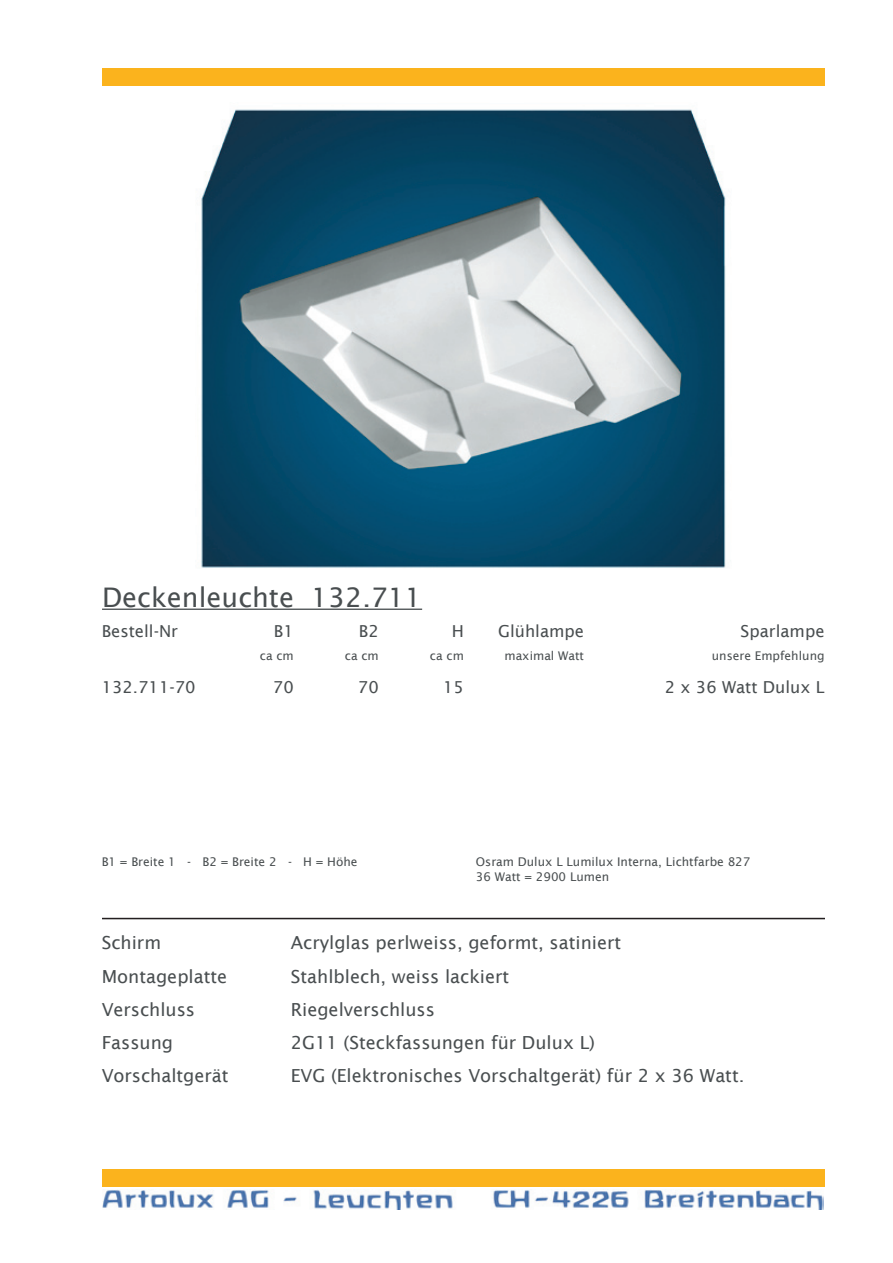
<style>
.page{position:relative;width:893px;height:1263px;background:#fff}
.page>*{position:absolute;margin:0;border:0;box-sizing:border-box;transform-origin:0 0}
.t1{font:27px "Lucida Sans";color:#494e50}
.t2{font:18px "Lucida Sans";color:#494e50}
.t3{font:16.5px "Lucida Sans";color:#494e50}
.t4{font:12px "Lucida Sans";color:#494e50}
</style>
<div class="page">
<img style="left:201px;top:109px;width:525px;height:459px">
<hr style="left:102px;top:609px;width:320px;height:1px;background:#494e50">
<div style="left:102px;top:1169px;width:723px;height:17px;background:#fbb31d"></div>
<div style="left:102px;top:68px;width:723px;height:17px;background:#fbb31d"></div>
<img style="left:102px;top:1189px;width:722px;height:20px">
<hr style="left:102px;top:918px;width:723px;height:1px;background:#231f20">
<p class="t1" style="left:102px;top:581px;width:321px">Deckenleuchte 132.711</p>
<p class="t3" style="left:102px;top:622px;width:78px">Bestell-Nr</p>
<p class="t3" style="left:274px;top:622px;width:21px">B1</p>
<p class="t3" style="left:359px;top:622px;width:21px">B2</p>
<p class="t3" style="left:452px;top:622px;width:14px">H</p>
<p class="t3" style="left:498px;top:622px;width:88px">Glühlampe</p>
<p class="t3" style="left:741px;top:622px;width:85px">Sparlampe</p>
<p class="t4" style="left:260px;top:648px;width:35px">ca cm</p>
<p class="t4" style="left:345px;top:648px;width:35px">ca cm</p>
<p class="t4" style="left:430px;top:648px;width:35px">ca cm</p>
<p class="t4" style="left:504px;top:648px;width:81px">maximal Watt</p>
<p class="t4" style="left:712px;top:648px;width:114px">unsere Empfehlung</p>
<p class="t3" style="left:102px;top:677px;width:96px">132.711-70</p>
<p class="t3" style="left:273px;top:677px;width:22px">70</p>
<p class="t3" style="left:358px;top:677px;width:22px">70</p>
<p class="t3" style="left:443px;top:677px;width:22px">15</p>
<p class="t3" style="left:665px;top:677px;width:161px">2 x 36 Watt Dulux L</p>
<p class="t4" style="left:102px;top:855px;width:257px">B1 = Breite 1 - B2 = Breite 2 - H = Höhe</p>
<p class="t4" style="left:476px;top:855px;width:276px">Osram Dulux L Lumilux Interna, Lichtfarbe 827</p>
<p class="t4" style="left:476px;top:869px;width:135px">36 Watt = 2900 Lumen</p>
<p class="t2" style="left:102px;top:933px;width:61px">Schirm</p>
<p class="t2" style="left:291px;top:933px;width:332px">Acrylglas perlweiss, geformt, satiniert</p>
<p class="t2" style="left:102px;top:966px;width:127px">Montageplatte</p>
<p class="t2" style="left:291px;top:966px;width:220px">Stahlblech, weiss lackiert</p>
<p class="t2" style="left:102px;top:999px;width:95px">Verschluss</p>
<p class="t2" style="left:291px;top:999px;width:146px">Riegelverschluss</p>
<p class="t2" style="left:102px;top:1032px;width:73px">Fassung</p>
<p class="t2" style="left:291px;top:1032px;width:306px">2G11 (Steckfassungen für Dulux L)</p>
<p class="t2" style="left:102px;top:1065px;width:128px">Vorschaltgerät</p>
<p class="t2" style="left:291px;top:1065px;width:455px">EVG (Elektronisches Vorschaltgerät) für 2 x 36 Watt.</p>
</div>
